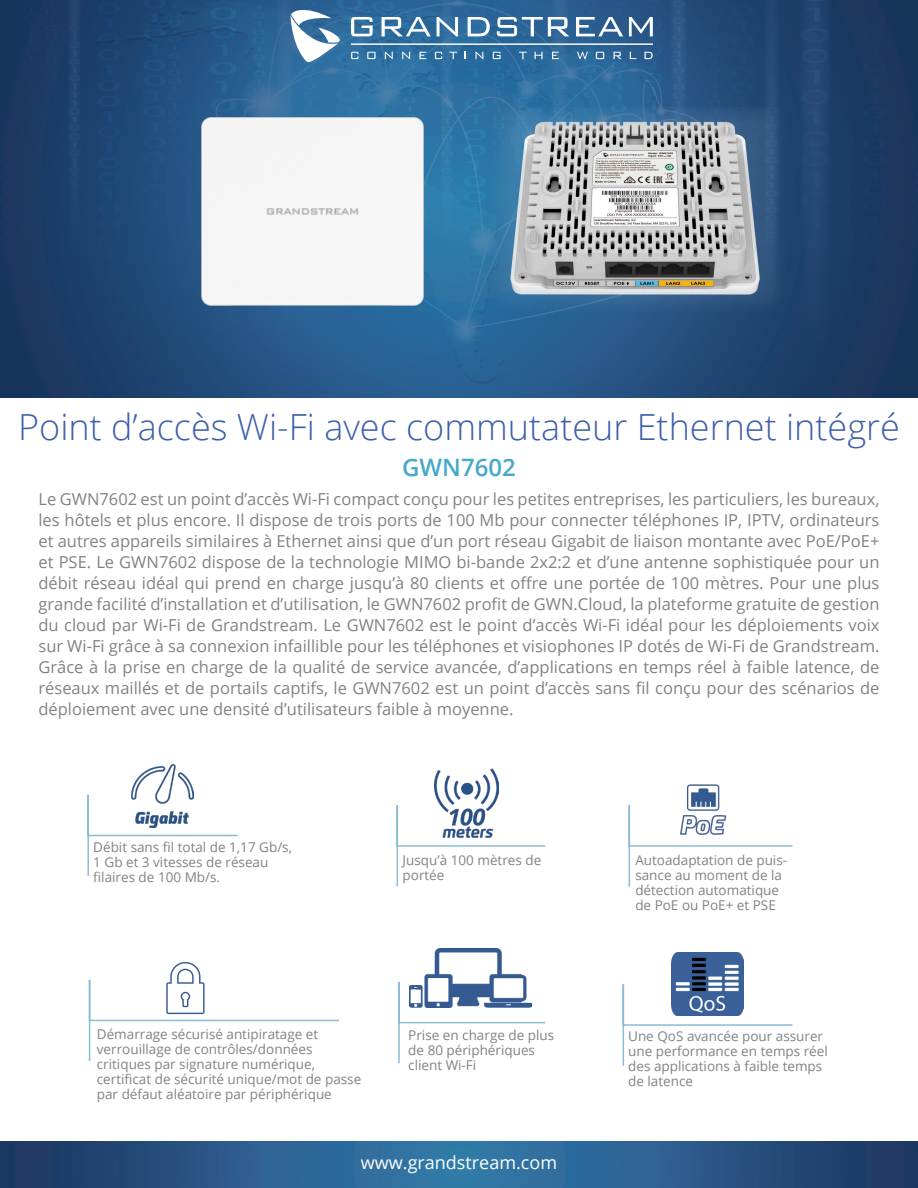
<style>
.page{position:relative;width:918px;height:1188px;background:#fff}
.page>*{position:absolute;margin:0;border:0;box-sizing:border-box;transform-origin:0 0}
.t1{font:300 36px "Open Sans";color:#3e60ac}
.t2{font:600 24px "Open Sans";color:#46a8ca}
.t3{font:18px "Open Sans";color:#fff}
.t4{font:16.5px/21px "Open Sans";color:#808285;text-align:justify}
.t5{font:13.5px/15px "Open Sans";color:#808285}
</style>
<div class="page">
<img style="left:0;top:0;width:918px;height:397px">
<svg style="left:291px;top:10px;width:49px;height:52px"></svg>
<svg style="left:351px;top:17px;width:22px;height:19px"></svg>
<svg style="left:382px;top:17px;width:49px;height:19px"></svg>
<svg style="left:437px;top:17px;width:21px;height:19px"></svg>
<svg style="left:468px;top:17px;width:22px;height:19px"></svg>
<svg style="left:497px;top:17px;width:72px;height:19px"></svg>
<svg style="left:576px;top:17px;width:47px;height:19px"></svg>
<svg style="left:629px;top:17px;width:24px;height:19px"></svg>
<svg style="left:351px;top:52px;width:7px;height:7px"></svg>
<svg style="left:367px;top:52px;width:9px;height:7px"></svg>
<svg style="left:385px;top:52px;width:8px;height:7px"></svg>
<svg style="left:402px;top:52px;width:8px;height:7px"></svg>
<svg style="left:420px;top:52px;width:6px;height:7px"></svg>
<svg style="left:435px;top:52px;width:7px;height:7px"></svg>
<svg style="left:449px;top:52px;width:8px;height:7px"></svg>
<svg style="left:476px;top:52px;width:7px;height:7px"></svg>
<svg style="left:493px;top:52px;width:8px;height:7px"></svg>
<svg style="left:519px;top:52px;width:8px;height:7px"></svg>
<svg style="left:535px;top:52px;width:8px;height:7px"></svg>
<svg style="left:552px;top:52px;width:7px;height:7px"></svg>
<svg style="left:645px;top:52px;width:8px;height:7px"></svg>
<svg style="left:596px;top:52px;width:8px;height:7px"></svg>
<svg style="left:614px;top:52px;width:7px;height:7px"></svg>
<svg style="left:630px;top:52px;width:6px;height:7px"></svg>
<svg style="left:577px;top:52px;width:11px;height:7px"></svg>
<hr style="left:351px;top:44px;width:302px;height:1px;background:#fff">
<svg style="left:0;top:1142px;width:918px;height:46px;background:#295988"></svg>
<svg style="left:87px;top:793px;width:151px;height:84px"></svg>
<svg style="left:396px;top:805px;width:150px;height:82px"></svg>
<svg style="left:628px;top:805px;width:165px;height:82px"></svg>
<svg style="left:398px;top:982px;width:148px;height:82px"></svg>
<svg style="left:622px;top:983px;width:171px;height:83px"></svg>
<img style="left:132px;top:765px;width:61px;height:63px">
<img style="left:668px;top:784px;width:71px;height:55px">
<img style="left:410px;top:948px;width:121px;height:60px">
<img style="left:672px;top:952px;width:71px;height:63px">
<svg style="left:88px;top:962px;width:251px;height:99px"></svg>
<div style="left:202px;top:118px;width:221px;height:188px;background:#f5f5f5"></div>
<img style="left:435px;top:768px;width:63px;height:73px">
<img style="left:486px;top:108px;width:299px;height:203px">
<p class="t1" style="left:18px;top:402px;width:883px">Point d’accès Wi-Fi avec commutateur Ethernet intégré</p>
<p class="t2" style="left:402px;top:451px;width:115px">GWN7602</p>
<p class="t4" style="left:38px;top:488px;width:843px">Le GWN7602 est un point d’accès Wi-Fi compact conçu pour les petites entreprises, les particuliers, les bureaux, les hôtels et plus encore. Il dispose de trois ports de 100 Mb pour connecter téléphones IP, IPTV, ordinateurs et autres appareils similaires à Ethernet ainsi que d’un port réseau Gigabit de liaison montante avec PoE/PoE+ et PSE. Le GWN7602 dispose de la technologie MIMO bi-bande 2x2:2 et d’une antenne sophistiquée pour un débit réseau idéal qui prend en charge jusqu’à 80 clients et offre une portée de 100 mètres. Pour une plus grande facilité d’installation et d’utilisation, le GWN7602 profit de GWN.Cloud, la plateforme gratuite de gestion du cloud par Wi-Fi de Grandstream. Le GWN7602 est le point d’accès Wi-Fi idéal pour les déploiements voix sur Wi-Fi grâce à sa connexion infaillible pour les téléphones et visiophones IP dotés de Wi-Fi de Grandstream.<br>Grâce à la prise en charge de la qualité de service avancée, d’applications en temps réel à faible latence, de réseaux maillés et de portails captifs, le GWN7602 est un point d’accès sans fil conçu pour des scénarios de déploiement avec une densité d’utilisateurs faible à moyenne.</p>
<p class="t5" style="left:93px;top:840px;width:200px">Débit sans fil total de 1,17 Gb/s,<br>1 Gb et 3 vitesses de réseau filaires de 100 Mb/s.</p>
<p class="t5" style="left:403px;top:852px;width:140px">Jusqu’à 100 mètres de portée</p>
<p class="t5" style="left:635px;top:852px;width:153px">Autoadaptation de puis&shy;sance au moment de la détection automatique de PoE ou PoE+ et PSE</p>
<p class="t5" style="left:97px;top:1026px;width:266px">Démarrage sécurisé antipiratage et verrouillage de contrôles/données critiques par signature numérique, certificat de sécurité unique/mot de passe par défaut aléatoire par périphérique</p>
<p class="t5" style="left:408px;top:1027px;width:147px">Prise en charge de plus de 80 périphériques client Wi-Fi</p>
<p class="t5" style="left:628px;top:1028px;width:201px">Une QoS avancée pour assurer une performance en temps réel</p>
<p class="t5" style="left:628px;top:1058px;width:196px">des applications à faible temps de latence</p>
<p class="t3" style="left:361px;top:1151px;width:198px">www.grandstream.com</p>
</div>
